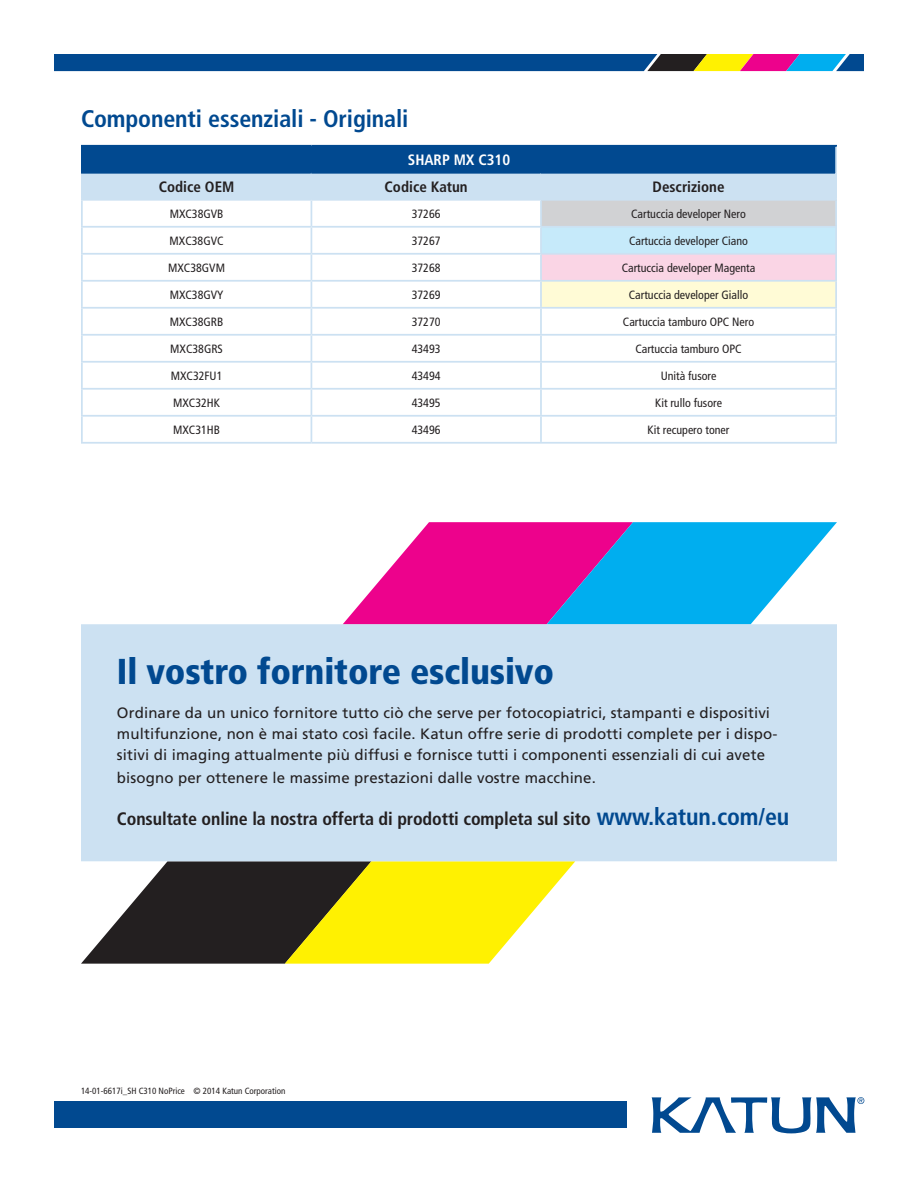
<style>
.page{position:relative;width:918px;height:1188px;background:#fff}
.page>*{position:absolute;margin:0;border:0;box-sizing:border-box;transform-origin:0 0}
.t1{font:900 condensed 36px "Frutiger";letter-spacing:-.005em;color:#014990}
.t2{font:700 condensed 24px "Frutiger";letter-spacing:-.005em;color:#014990}
.t3{font:700 condensed 18px "Frutiger";letter-spacing:-.005em;color:#231f20}
.t4{font:15px/21px "Frutiger";letter-spacing:.01em;color:#231f20}
.t5{font:700 condensed 15px "Frutiger";color:#231f20}
.t6{font:700 condensed 15px "Frutiger";color:#fff}
.t7{font:condensed 12px "Frutiger";color:#231f20}
.t8{font:condensed 9px "Frutiger";color:#231f20}
.s1{font-size:24px;color:#014990}
</style>
<div class="page">
<svg style="left:81px;top:861px;width:494px;height:103px"></svg>
<svg style="left:343px;top:522px;width:494px;height:102px"></svg>
<div style="left:81px;top:624px;width:756px;height:237px;background:#cce1f2;border:2px solid #cce1f2"></div>
<div style="left:82px;top:146px;width:754px;height:27px;background:#014990"></div>
<hr style="left:81px;top:174px;width:2px;height:25px;background:#cce1f2">
<hr style="left:81px;top:172px;width:230px;height:2px;background:#014990">
<hr style="left:81px;top:199px;width:230px;height:2px;background:#cce1f2">
<hr style="left:541px;top:199px;width:296px;height:2px;background:#cce1f2">
<hr style="left:835px;top:173px;width:2px;height:26px;background:#cce1f2">
<svg style="left:82px;top:173px;width:753px;height:269px"></svg>
<hr style="left:835px;top:147px;width:2px;height:26px;background:#cce1f2">
<hr style="left:81px;top:201px;width:2px;height:25px;background:#cce1f2">
<hr style="left:540px;top:201px;width:2px;height:25px;background:#cce1f2">
<hr style="left:835px;top:201px;width:2px;height:25px;background:#cce1f2">
<hr style="left:81px;top:226px;width:230px;height:2px;background:#cce1f2">
<hr style="left:81px;top:228px;width:2px;height:25px;background:#cce1f2">
<hr style="left:311px;top:226px;width:230px;height:2px;background:#cce1f2">
<hr style="left:541px;top:226px;width:296px;height:2px;background:#cce1f2">
<hr style="left:540px;top:228px;width:2px;height:25px;background:#cce1f2">
<hr style="left:835px;top:228px;width:2px;height:25px;background:#cce1f2">
<hr style="left:81px;top:253px;width:230px;height:2px;background:#cce1f2">
<hr style="left:81px;top:255px;width:2px;height:25px;background:#cce1f2">
<hr style="left:311px;top:253px;width:230px;height:2px;background:#cce1f2">
<hr style="left:541px;top:253px;width:296px;height:2px;background:#cce1f2">
<hr style="left:540px;top:255px;width:2px;height:25px;background:#cce1f2">
<hr style="left:835px;top:255px;width:2px;height:25px;background:#cce1f2">
<hr style="left:81px;top:280px;width:230px;height:2px;background:#cce1f2">
<hr style="left:81px;top:282px;width:2px;height:25px;background:#cce1f2">
<hr style="left:311px;top:280px;width:230px;height:2px;background:#cce1f2">
<hr style="left:541px;top:280px;width:296px;height:2px;background:#cce1f2">
<hr style="left:540px;top:282px;width:2px;height:25px;background:#cce1f2">
<hr style="left:835px;top:282px;width:2px;height:25px;background:#cce1f2">
<hr style="left:81px;top:307px;width:230px;height:2px;background:#cce1f2">
<hr style="left:81px;top:309px;width:2px;height:25px;background:#cce1f2">
<hr style="left:311px;top:307px;width:230px;height:2px;background:#cce1f2">
<hr style="left:541px;top:307px;width:296px;height:2px;background:#cce1f2">
<hr style="left:540px;top:309px;width:2px;height:25px;background:#cce1f2">
<hr style="left:835px;top:309px;width:2px;height:25px;background:#cce1f2">
<hr style="left:81px;top:334px;width:230px;height:2px;background:#cce1f2">
<hr style="left:81px;top:336px;width:2px;height:25px;background:#cce1f2">
<hr style="left:311px;top:334px;width:230px;height:2px;background:#cce1f2">
<hr style="left:541px;top:334px;width:296px;height:2px;background:#cce1f2">
<hr style="left:540px;top:336px;width:2px;height:25px;background:#cce1f2">
<hr style="left:835px;top:336px;width:2px;height:25px;background:#cce1f2">
<hr style="left:81px;top:361px;width:230px;height:2px;background:#cce1f2">
<hr style="left:81px;top:363px;width:2px;height:25px;background:#cce1f2">
<hr style="left:311px;top:361px;width:230px;height:2px;background:#cce1f2">
<hr style="left:541px;top:361px;width:296px;height:2px;background:#cce1f2">
<hr style="left:540px;top:363px;width:2px;height:25px;background:#cce1f2">
<hr style="left:835px;top:363px;width:2px;height:25px;background:#cce1f2">
<hr style="left:81px;top:388px;width:230px;height:2px;background:#cce1f2">
<hr style="left:81px;top:390px;width:2px;height:25px;background:#cce1f2">
<hr style="left:311px;top:388px;width:230px;height:2px;background:#cce1f2">
<hr style="left:541px;top:388px;width:296px;height:2px;background:#cce1f2">
<hr style="left:540px;top:390px;width:2px;height:25px;background:#cce1f2">
<hr style="left:835px;top:390px;width:2px;height:25px;background:#cce1f2">
<hr style="left:81px;top:415px;width:230px;height:2px;background:#cce1f2">
<hr style="left:81px;top:417px;width:2px;height:25px;background:#cce1f2">
<hr style="left:311px;top:415px;width:230px;height:2px;background:#cce1f2">
<hr style="left:541px;top:415px;width:296px;height:2px;background:#cce1f2">
<hr style="left:540px;top:417px;width:2px;height:25px;background:#cce1f2">
<hr style="left:835px;top:417px;width:2px;height:25px;background:#cce1f2">
<hr style="left:81px;top:442px;width:230px;height:2px;background:#cce1f2">
<hr style="left:311px;top:442px;width:230px;height:2px;background:#cce1f2">
<hr style="left:541px;top:442px;width:296px;height:2px;background:#cce1f2">
<hr style="left:81px;top:145px;width:230px;height:2px;background:#014990">
<hr style="left:81px;top:147px;width:2px;height:25px;background:#014990">
<hr style="left:311px;top:145px;width:230px;height:2px;background:#014990">
<hr style="left:541px;top:145px;width:296px;height:2px;background:#014990">
<svg style="left:54px;top:54px;width:810px;height:17px;background:#215387"></svg>
<svg style="left:651px;top:1097px;width:213px;height:37px"></svg>
<div style="left:54px;top:1101px;width:572px;height:27px;background:#014990"></div>
<p class="t2" style="left:81px;top:104px;width:329px">Componenti essenziali - Originali</p>
<p class="t6" style="left:408px;top:151px;width:104px">SHARP MX C310</p>
<p class="t5" style="left:159px;top:178px;width:77px">Codice OEM</p>
<p class="t5" style="left:385px;top:178px;width:85px">Codice Katun</p>
<p class="t5" style="left:653px;top:178px;width:73px">Descrizione</p>
<p class="t7" style="left:170px;top:207px;width:55px">MXC38GVB</p>
<p class="t7" style="left:412px;top:207px;width:30px">37266</p>
<p class="t7" style="left:631px;top:207px;width:116px">Cartuccia developer Nero</p>
<p class="t7" style="left:170px;top:234px;width:55px">MXC38GVC</p>
<p class="t7" style="left:412px;top:234px;width:30px">37267</p>
<p class="t7" style="left:629px;top:234px;width:121px">Cartuccia developer Ciano</p>
<p class="t7" style="left:168px;top:261px;width:58px">MXC38GVM</p>
<p class="t7" style="left:412px;top:261px;width:30px">37268</p>
<p class="t7" style="left:622px;top:261px;width:135px">Cartuccia developer Magenta</p>
<p class="t7" style="left:170px;top:288px;width:55px">MXC38GVY</p>
<p class="t7" style="left:412px;top:288px;width:30px">37269</p>
<p class="t7" style="left:629px;top:288px;width:121px">Cartuccia developer Giallo</p>
<p class="t7" style="left:170px;top:315px;width:55px">MXC38GRB</p>
<p class="t7" style="left:412px;top:315px;width:30px">37270</p>
<p class="t7" style="left:623px;top:315px;width:133px">Cartuccia tamburo OPC Nero</p>
<p class="t7" style="left:170px;top:342px;width:54px">MXC38GRS</p>
<p class="t7" style="left:412px;top:342px;width:30px">43493</p>
<p class="t7" style="left:635px;top:342px;width:108px">Cartuccia tamburo OPC</p>
<p class="t7" style="left:171px;top:369px;width:53px">MXC32FU1</p>
<p class="t7" style="left:412px;top:369px;width:30px">43494</p>
<p class="t7" style="left:661px;top:369px;width:57px">Unità fusore</p>
<p class="t7" style="left:173px;top:396px;width:48px">MXC32HK</p>
<p class="t7" style="left:412px;top:396px;width:30px">43495</p>
<p class="t7" style="left:655px;top:396px;width:68px">Kit rullo fusore</p>
<p class="t7" style="left:173px;top:423px;width:48px">MXC31HB</p>
<p class="t7" style="left:412px;top:423px;width:30px">43496</p>
<p class="t7" style="left:648px;top:423px;width:83px">Kit recupero toner</p>
<p class="t1" style="left:117px;top:649px;width:439px">Il vostro fornitore esclusivo</p>
<p class="t4" style="left:117px;top:702px;width:662px">Ordinare da un unico fornitore tutto ciò che serve per fotocopiatrici, stampanti e dispositivi multifunzione, non è mai stato così facile. Katun offre serie di prodotti complete per i dispo&shy;sitivi di imaging attualmente più diffusi e fornisce tutti i componenti essenziali di cui avete</p>
<p class="t4" style="left:117px;top:767px;width:481px">bisogno per ottenere le massime prestazioni dalle vostre macchine.</p>
<p class="t3" style="left:117px;top:808px;width:674px">Consultate online la nostra offerta di prodotti completa sul sito <span class="s1">www.katun.com/eu</span></p>
<p class="t8" style="left:81px;top:1086px;width:206px">14-01-6617i_SH C310 NoPrice © 2014 Katun Corporation</p>
</div>
